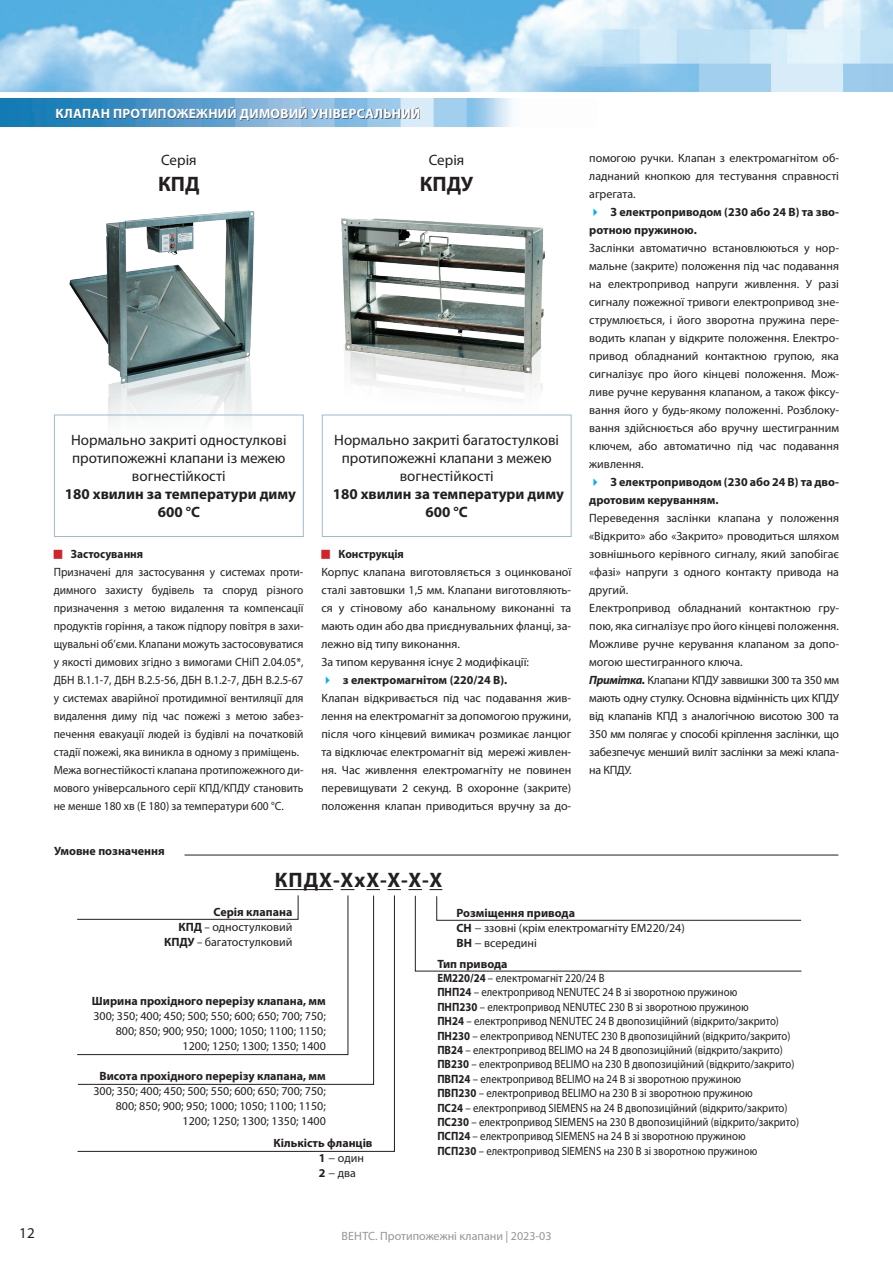
<style>
.page{position:relative;width:893px;height:1263px;background:#fff}
.page>*{position:absolute;margin:0;border:0;box-sizing:border-box;transform-origin:0 0}
.t1{font:700 21px "Myriad Pro";letter-spacing:.025em;color:#231f20}
.t2{font:15px/18px "Myriad Pro";color:#231f20;text-align:center}
.t3{font:700 15px/18px "Myriad Pro";color:#231f20;text-align:center}
.t4{font:700 13.5px "Myriad Pro";letter-spacing:.02em;color:#fff}
.t5{font:12px/18px "Myriad Pro";color:#231f20}
.t6{font:12px/14.4px "Myriad Pro";color:#231f20;text-align:right;scale:.9 1}
.t7{font:12px/18px "Myriad Pro";color:#231f20;scale:.95 1}
.t8{font:700 12px/18px "Myriad Pro";color:#231f20}
.t9{font:12px "Myriad Pro";color:#939598}
.t10{font:700 12px "Myriad Pro";color:#231f20;scale:.95 1}
.s1{font-weight:700;font-style:italic}
.s2{font-weight:700}
.s3{font-style:italic}
.s4{font-weight:400;font-style:italic}
.s5{font-weight:400}
</style>
<div class="page">
<img style="left:0;top:0;width:893px;height:91px">
<img style="left:0;top:99px;width:512px;height:27px">
<svg style="left:77px;top:895px;width:318px;height:257px"></svg>
<img style="left:324px;top:218px;width:233px;height:197px">
<div style="left:57px;top:107px;width:363px;height:13px;background:#231f20;opacity:.7"></div>
<img style="left:54px;top:210px;width:216px;height:213px">
<div style="left:54px;top:415px;width:250px;height:122px;border:1px solid #9ebbca"></div>
<div style="left:322px;top:415px;width:249px;height:122px;border:1px solid #9ebbca"></div>
<hr style="left:185px;top:855px;width:653px;height:1px;background:#231f20">
<svg style="left:77px;top:895px;width:297px;height:190px"></svg>
<svg style="left:77px;top:889px;width:277px;height:166px"></svg>
<svg style="left:366px;top:889px;width:14px;height:1px"></svg>
<svg style="left:387px;top:889px;width:14px;height:1px"></svg>
<svg style="left:408px;top:889px;width:394px;height:83px"></svg>
<p class="t4" style="left:55px;top:104px;width:367px">КЛАПАН ПРОТИПОЖЕЖНИЙ ДИМОВИЙ УНІВЕРСАЛЬНИЙ</p>
<p class="t2" style="left:161px;top:151px;width:37px">Серія</p>
<h1 class="t1" style="left:158px;top:170px;width:43px">КПД</h1>
<p class="t2" style="left:429px;top:151px;width:37px">Серія</p>
<h1 class="t1" style="left:420px;top:170px;width:55px">КПДУ</h1>
<p class="t2" style="left:71px;top:431px;width:217px">Нормально закриті одностулкові протипожежні клапани із межею вогнестійкості</p>
<p class="t3" style="left:65px;top:485px;width:233px">180 хвилин за температури диму<br>600 °С</p>
<p class="t10" style="left:71px;top:546px;width:78px">Застосування</p>
<p class="t7" style="left:54px;top:563px;width:264px">Призначені для застосування у системах проти&shy;димного захисту будівель та споруд різного призначення з метою видалення та компенсації продуктів горіння, а також підпору повітря в захи&shy;щувальні об’єми. Клапани можуть застосовуватися у якості димових згідно з вимогами СНіП 2.04.05*, ДБН В.1.1-7, ДБН В.2.5-56, ДБН В.1.2-7, ДБН В.2.5-67 у системах аварійної протидимної вентиляції для видалення диму під час пожежі з метою забез&shy;печення евакуації людей із будівлі на початковій стадії пожежі, яка виникла в одному з приміщень.<br>Межа вогнестійкості клапана протипожежного ди&shy;мового універсального серії КПД/КПДУ становить не менше 180 хв (Е 180) за температури 600 °С.</p>
<p class="t8" style="left:54px;top:841px;width:112px">Умовне позначення</p>
<p class="t2" style="left:334px;top:431px;width:226px">Нормально закриті багатостулкові протипожежні клапани з межею вогнестійкості</p>
<p class="t3" style="left:333px;top:485px;width:233px">180 хвилин за температури диму<br>600 °С</p>
<p class="t10" style="left:339px;top:546px;width:70px">Конструкція</p>
<p class="t5" style="left:321px;top:563px;width:251px">Корпус клапана виготовляється з оцинкованої сталі завтовшки 1,5 мм. Клапани виготовляють&shy;ся у стіновому або канальному виконанні та мають один або два приєднувальних фланці, за&shy;лежно від типу виконання.<br>За типом керування існує 2 модифікації:</p>
<p class="t8" style="left:343px;top:671px;width:166px">з електромагнітом (220/24 В).</p>
<p class="t5" style="left:321px;top:689px;width:251px;text-align:justify">Клапан відкривається під час подавання жив&shy;лення на електромагніт за допомогою пружини, після чого кінцевий вимикач розмикає ланцюг та відключає електромагніт від мережі живлен&shy;ня. Час живлення електромагніту не повинен перевищувати 2 секунд. В охоронне (закрите) положення клапан приводиться вручну за до-</p>
<h1 class="t1" style="left:275px;top:867px;width:169px">КПДХ-XхX-X-X-X</h1>
<p class="t5" style="left:589px;top:149px;width:251px;text-align:justify">помогою ручки. Клапан з електромагнітом об&shy;ладнаний кнопкою для тестування справності агрегата.</p>
<p class="t8" style="left:589px;top:203px;width:251px;text-indent:21px">З електроприводом (230 або 24 В) та зво&shy;ротною пружиною.</p>
<p class="t5" style="left:589px;top:239px;width:251px;text-align:justify">Заслінки автоматично встановлюються у нор&shy;мальне (закрите) положення під час подавання на електропривод напруги живлення. У разі сигналу пожежної тривоги електропривод зне&shy;струмлюється, і його зворотна пружина пере&shy;водить клапан у відкрите положення. Електро&shy;привод обладнаний контактною групою, яка сигналізує про його кінцеві положення. Мож&shy;ливе ручне керування клапаном, а також фіксу&shy;вання його у будь-якому положенні. Розблоку&shy;вання здійснюється або вручну шестигранним ключем, або автоматично під час подавання живлення.</p>
<p class="t8" style="left:589px;top:473px;width:251px;text-indent:21px">З електроприводом (230 або 24 В) та дво&shy;дротовим керуванням.</p>
<p class="t5" style="left:589px;top:509px;width:251px">Переведення заслінки клапана у положення «Відкрито» або «Закрито» проводиться шляхом зовнішнього керівного сигналу, який запобігає «фазі» напруги з одного контакту привода на другий.<br>Електропривод обладнаний контактною гру&shy;пою, яка сигналізує про його кінцеві положення.<br>Можливе ручне керування клапаном за допо&shy;могою шестигранного ключа.<br><span class="s1">Примітка.</span> Клапани КПДУ заввишки 300 та 350 мм мають одну стулку. Основна відмінність цих КПДУ від клапанів КПД з аналогічною висотою 300 та 350 мм полягає у способі кріплення заслінки, що забезпечує менший виліт заслінки за межі клапа&shy;на КПДУ.</p>
<p class="t6" style="left:164px;top:904px;width:144px;line-height:15px"><span class="s2">Серія клапана<br>КПД</span> – одностулковий<br><span class="s2">КПДУ</span> – багатостулковий</p>
<p class="t5" style="left:456px;top:905px;width:230px;line-height:15px"><span class="s2">Розміщення привода<br>СН</span> <span class="s3">−</span> ззовні (крім електромагніту ЕМ220/24)<br><span class="s2">ВН</span> <span class="s3">−</span> всередині</p>
<p class="t8" style="left:92px;top:991px;width:235px">Ширина прохідного перерізу клапана, мм</p>
<p class="t5" style="left:93px;top:1008px;width:234px;line-height:15px;text-align:right">300; 350; 400; 450; 500; 550; 600; 650; 700; 750;<br>800; 850; 900; 950; 1000; 1050; 1100; 1150;<br>1200; 1250; 1300; 1350; 1400</p>
<p class="t8" style="left:99px;top:1066px;width:228px">Висота прохідного перерізу клапана, мм</p>
<p class="t5" style="left:93px;top:1083px;width:234px;line-height:15px;text-align:right">300; 350; 400; 450; 500; 550; 600; 650; 700; 750;<br>800; 850; 900; 950; 1000; 1050; 1100; 1150;<br>1200; 1250; 1300; 1350; 1400</p>
<p class="t8" style="left:319px;top:1135px;width:55px;line-height:15px;text-indent:-45px">Кількість фланців<br>1 <span class="s4">−</span> <span class="s5">один<br></span>2 <span class="s4">−</span> <span class="s5">два</span></p>
<p class="t6" style="left:437px;top:956px;width:403px;text-align:left"><span class="s2">Тип привода<br>ЕМ220/24</span> – електромагніт 220/24 В<br><span class="s2">ПНП24</span> – електропривод NENUTEC 24 В зі зворотною пружиною<br><span class="s2">ПНП230</span> – електропривод NENUTEC 230 В зі зворотною пружиною<br><span class="s2">ПН24</span> – електропривод NENUTEC 24 В двопозиційний (відкрито/закрито)<br><span class="s2">ПН230</span> – електропривод NENUTEC 230 В двопозиційний (відкрито/закрито)<br><span class="s2">ПВ24</span> – електропривод BELIMO на 24 В двопозиційний (відкрито/закрито)<br><span class="s2">ПВ230</span> – електропривод BELIMO на 230 В двопозиційний (відкрито/закрито)<br><span class="s2">ПВП24</span> – електропривод BELIMO на 24 В зі зворотною пружиною<br><span class="s2">ПВП230</span> – електропривод BELIMO на 230 В зі зворотною пружиною<br><span class="s2">ПС24</span> – електропривод SIEMENS на 24 В двопозиційний (відкрито/закрито)<br><span class="s2">ПС230</span> – електропривод SIEMENS на 230 В двопозиційний (відкрито/закрито)<br><span class="s2">ПСП24</span> – електропривод SIEMENS на 24 В зі зворотною пружиною<br><span class="s2">ПСП230</span> – електропривод SIEMENS на 230 В зі зворотною пружиною</p>
<p class="t2" style="left:19px;top:1224px;width:17px">12</p>
<p class="t9" style="left:341px;top:1229px;width:212px">ВЕНТС. Протипожежні клапани | 2023-03</p>
</div>
